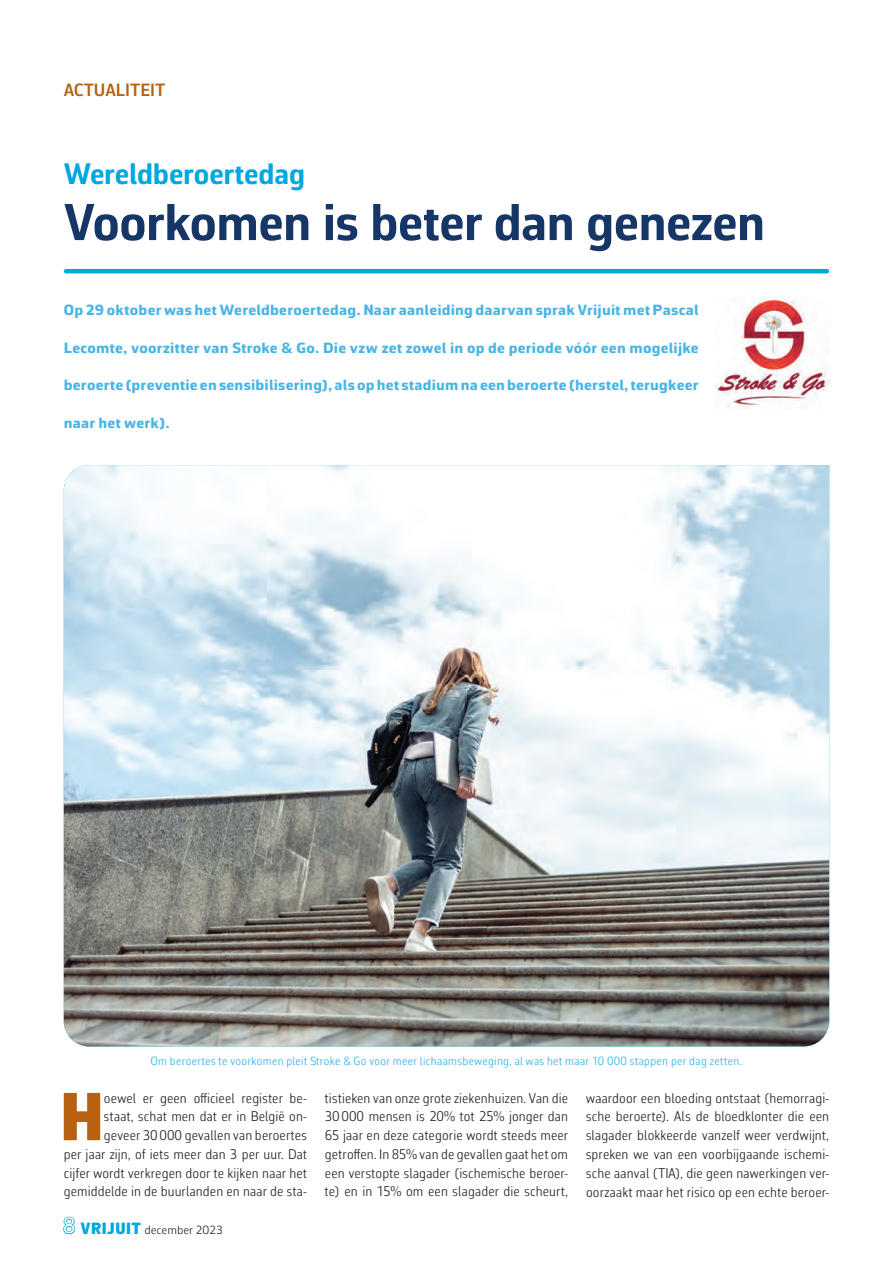
<style>
.page{position:relative;width:893px;height:1263px;background:#fff}
.page>*{position:absolute;margin:0;border:0;box-sizing:border-box;transform-origin:0 0}
.t1{font:900 68.7px "Corbeau Pro";color:#b66211}
.t2{font:700 52.5px "Corbeau Pro";letter-spacing:-.01em;color:#163668}
.t3{font:700 30px "Corbeau Pro";letter-spacing:-.005em;color:#00a7e0}
.t4{font:600 18px "Corbeau Pro";color:#b66211}
.t5{font:800 15px "Corbeau Ext Pro";letter-spacing:.015em;color:#49b5e5}
.t6{font:300 14.25px/18.8px "Corbeau Con Pro";letter-spacing:.01em;color:#231f20;text-align:justify}
.t7{font:300 12px "Corbeau Con Pro";letter-spacing:.03em;color:#2bb1e4}
.t8{font:300 12px "Corbeau Pro";color:#231f20}
.s1{font-weight:400;font-size:22.5px;color:#00a7e0}
.s2{font-weight:900;font-size:16.5px;color:#00a7e0}
</style>
<div class="page">
<hr style="left:66px;top:269px;width:761px;height:4px;background:#00a7e0">
<img style="left:717px;top:297px;width:112px;height:111px">
<img style="left:64px;top:465px;width:765px;height:581px">
<p class="t4" style="left:64px;top:78px;width:103px">ACTUALITEIT</p>
<h3 class="t3" style="left:64px;top:153px;width:243px">Wereldberoertedag</h3>
<h2 class="t2" style="left:64px;top:187px;width:703px">Voorkomen is beter dan genezen</h2>
<p class="t5" style="left:64px;top:300px;width:636px">Op 29 oktober was het Wereldberoertedag. Naar aanleiding daarvan sprak Vrijuit met Pascal</p>
<p class="t5" style="left:64px;top:337px;width:636px">Lecomte, voorzitter van Stroke &amp; Go. Die vzw zet zowel in op de periode vóór een mogelijke</p>
<p class="t5" style="left:64px;top:375px;width:636px">beroerte (preventie en sensibilisering), als op het stadium na een beroerte (herstel, terugkeer</p>
<p class="t5" style="left:64px;top:412px;width:107px">naar het werk).</p>
<p class="t7" style="left:151px;top:1053px;width:593px">Om beroertes te voorkomen pleit Stroke &amp; Go voor meer lichaamsbeweging, al was het maar 10 000 stappen per dag zetten.</p>
<p class="t6" style="left:64px;top:1088px;width:245px;text-align:right">oewel er geen officieel register be-<br>staat, schat men dat er in België on-<br>geveer 30000 gevallen van beroertes<br>per jaar zijn, of iets meer dan 3 per uur. Dat cijfer wordt verkregen door te kijken naar het gemiddelde in de buurlanden en naar de sta-</p>
<p class="t6" style="left:325px;top:1088px;width:245px">tistieken van onze grote ziekenhuizen. Van die 30000 mensen is 20% tot 25% jonger dan 65 jaar en deze categorie wordt steeds meer getroffen. In 85% van de gevallen gaat het om een verstopte slagader (ischemische beroer&shy;te) en in 15% om een slagader die scheurt,</p>
<p class="t6" style="left:586px;top:1088px;width:245px">waardoor een bloeding ontstaat (hemorragi&shy;sche beroerte). Als de bloedklonter die een slagader blokkeerde vanzelf weer verdwijnt, spreken we van een voorbijgaande ischemi&shy;sche aanval (TIA), die geen nawerkingen ver&shy;oorzaakt maar het risico op een echte beroer-</p>
<h1 class="t1" style="left:60px;top:1071px;width:45px">H</h1>
<p class="t8" style="left:63px;top:1222px;width:162px"><span class="s1">8</span> <span class="s2">VRIJUIT</span> december 2023</p>
</div>
